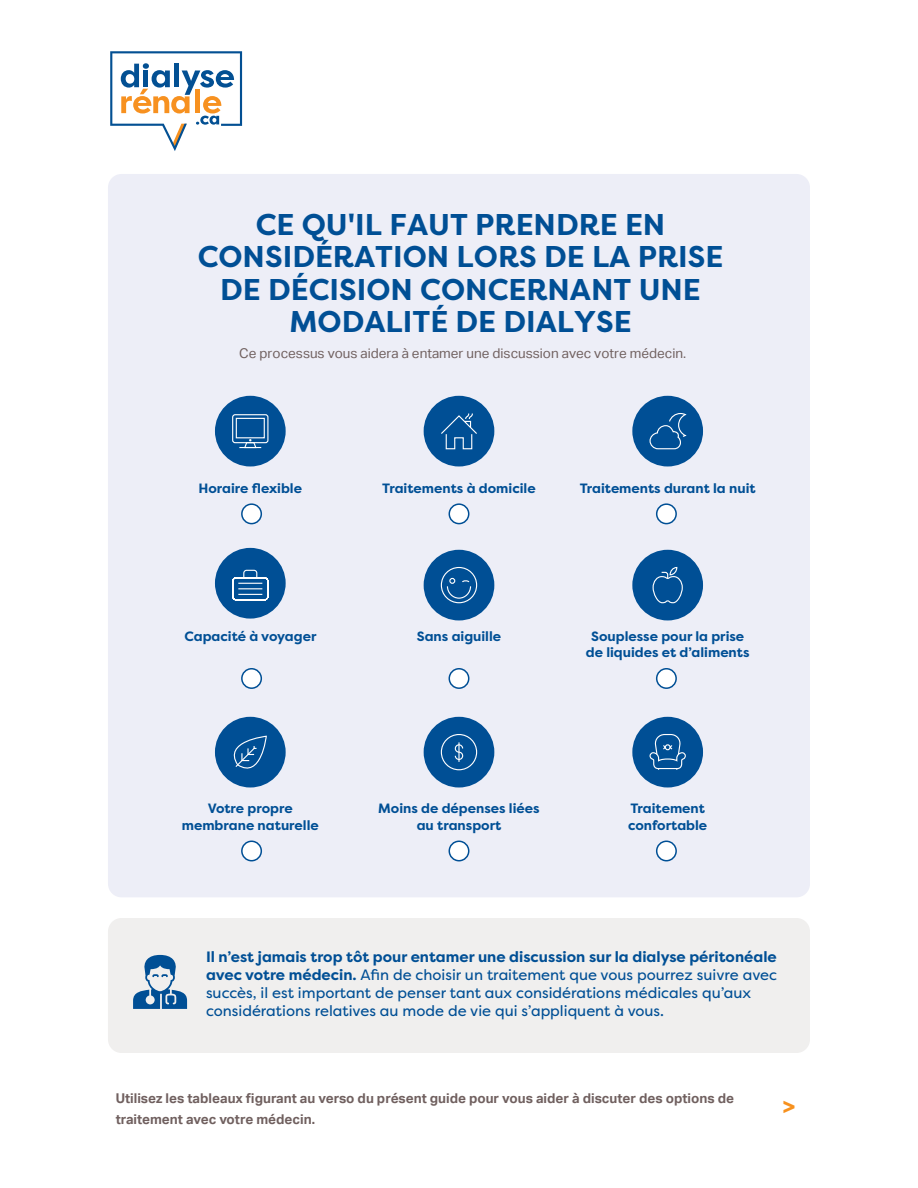
<style>
.page{position:relative;width:918px;height:1188px;background:#fff}
.page>*{position:absolute;margin:0;border:0;box-sizing:border-box;transform-origin:0 0}
.t1{font:700 30px/32.1px "Filson Pro";color:#004f95;text-align:center}
.t2{font:700 24px "Aktiv Grotesk";color:#f7911e}
.t3{font:15px/18px "Filson Pro";color:#004f95}
.t4{font:700 13.5px/16.2px "Filson Pro";color:#004f95;text-align:center}
.t5{font:700 13.5px "Aktiv Grotesk";color:#70605f}
.t6{font:13.5px "Aktiv Grotesk";color:#70605f}
.s1{font-weight:700}
</style>
<div class="page">
<div style="left:108px;top:174px;width:702px;height:723px;background:#edeef7;border-radius:14px"></div>
<div style="left:215px;top:548px;width:71px;height:71px;background:#004f95;border-radius:50%"></div>
<div style="left:424px;top:396px;width:70px;height:70px;background:#004f95;border-radius:50%"></div>
<svg style="left:441px;top:413px;width:36px;height:37px"></svg>
<div style="left:632px;top:396px;width:71px;height:70px;background:#004f95;border-radius:50%"></div>
<svg style="left:649px;top:413px;width:38px;height:37px"></svg>
<div style="left:215px;top:396px;width:71px;height:70px;background:#004f95;border-radius:50%"></div>
<div style="left:236px;top:418px;width:29px;height:20px;border:1px solid #fff"></div>
<svg style="left:239px;top:439px;width:22px;height:10px"></svg>
<div style="left:232px;top:414px;width:36px;height:29px;border:1px solid #fff;border-radius:2px"></div>
<div style="left:242px;top:504px;width:19px;height:20px;background:#fff;border-radius:50%"></div>
<div style="left:241px;top:503px;width:21px;height:21px;border:2px solid #004f95;border-radius:50%"></div>
<div style="left:449px;top:504px;width:20px;height:20px;background:#fff;border-radius:50%"></div>
<div style="left:449px;top:503px;width:20px;height:21px;border:2px solid #004f95;border-radius:50%"></div>
<div style="left:657px;top:504px;width:19px;height:20px;background:#fff;border-radius:50%"></div>
<div style="left:656px;top:503px;width:21px;height:21px;border:2px solid #004f95;border-radius:50%"></div>
<div style="left:424px;top:550px;width:70px;height:70px;background:#004f95;border-radius:50%"></div>
<div style="left:441px;top:567px;width:36px;height:36px;border:1px solid #fff;border-radius:50%"></div>
<svg style="left:446px;top:578px;width:26px;height:21px"></svg>
<div style="left:632px;top:550px;width:71px;height:70px;background:#004f95;border-radius:50%"></div>
<svg style="left:652px;top:567px;width:31px;height:37px"></svg>
<svg style="left:232px;top:569px;width:37px;height:32px"></svg>
<div style="left:242px;top:669px;width:19px;height:19px;background:#fff;border-radius:50%"></div>
<div style="left:241px;top:668px;width:21px;height:21px;border:2px solid #004f95;border-radius:50%"></div>
<div style="left:449px;top:669px;width:20px;height:19px;background:#fff;border-radius:50%"></div>
<div style="left:449px;top:668px;width:20px;height:21px;border:2px solid #004f95;border-radius:50%"></div>
<div style="left:657px;top:669px;width:19px;height:19px;background:#fff;border-radius:50%"></div>
<div style="left:656px;top:668px;width:21px;height:21px;border:2px solid #004f95;border-radius:50%"></div>
<div style="left:424px;top:717px;width:70px;height:70px;background:#004f95;border-radius:50%"></div>
<div style="left:441px;top:734px;width:36px;height:36px;border:1px solid #fff;border-radius:50%"></div>
<hr style="left:458px;top:742px;width:2px;height:20px;background:#fff">
<svg style="left:454px;top:744px;width:10px;height:17px"></svg>
<div style="left:632px;top:717px;width:71px;height:70px;background:#004f95;border-radius:50%"></div>
<svg style="left:649px;top:734px;width:37px;height:36px"></svg>
<div style="left:215px;top:717px;width:71px;height:70px;background:#004f95;border-radius:50%"></div>
<svg style="left:222px;top:735px;width:45px;height:45px"></svg>
<div style="left:242px;top:841px;width:19px;height:20px;background:#fff;border-radius:50%"></div>
<div style="left:241px;top:841px;width:21px;height:20px;border:2px solid #004f95;border-radius:50%"></div>
<div style="left:449px;top:841px;width:20px;height:20px;background:#fff;border-radius:50%"></div>
<div style="left:449px;top:841px;width:20px;height:20px;border:2px solid #004f95;border-radius:50%"></div>
<div style="left:657px;top:841px;width:19px;height:20px;background:#fff;border-radius:50%"></div>
<div style="left:656px;top:841px;width:21px;height:20px;border:2px solid #004f95;border-radius:50%"></div>
<div style="left:108px;top:918px;width:702px;height:135px;background:#f0efee;border-radius:14px"></div>
<svg style="left:133px;top:955px;width:54px;height:54px"></svg>
<svg style="left:110px;top:51px;width:132px;height:100px"></svg>
<p class="t1" style="left:198px;top:209px;width:527px">CE QU'IL FAUT PRENDRE EN<br>CONSIDÉRATION LORS DE LA PRISE<br>DE DÉCISION CONCERNANT UNE<br>MODALITÉ DE DIALYSE</p>
<p class="t6" style="left:239px;top:345px;width:448px">Ce processus vous aidera à entamer une discussion avec votre médecin.</p>
<p class="t4" style="left:199px;top:481px;width:105px">Horaire flexible</p>
<p class="t4" style="left:382px;top:481px;width:155px">Traitements à domicile</p>
<p class="t4" style="left:580px;top:481px;width:178px">Traitements durant la nuit</p>
<p class="t4" style="left:185px;top:628px;width:133px">Capacité à voyager</p>
<p class="t4" style="left:182px;top:801px;width:139px">Votre propre membrane naturelle</p>
<p class="t4" style="left:417px;top:628px;width:86px">Sans aiguille</p>
<p class="t4" style="left:586px;top:628px;width:165px">Souplesse pour la prise de liquides et d’aliments</p>
<p class="t4" style="left:378px;top:801px;width:163px">Moins de dépenses liées au transport</p>
<p class="t4" style="left:628px;top:801px;width:81px;text-align:left">Traitement confortable</p>
<p class="t3" style="left:206px;top:948px;width:573px"><span class="s1">Il n’est jamais trop tôt pour entamer une discussion sur la dialyse péritonéale avec votre médecin.</span> Afin de choisir un traitement que vous pourrez suivre avec succès, il est important de penser tant aux considérations médicales qu’aux considérations relatives au mode de vie qui s’appliquent à vous.</p>
<p class="t5" style="left:116px;top:1090px;width:620px">Utilisez les tableaux figurant au verso du présent guide pour vous aider à discuter des options de</p>
<p class="t5" style="left:116px;top:1111px;width:201px">traitement avec votre médecin.</p>
<p class="t2" style="left:782px;top:1093px;width:16px">&gt;</p>
</div>
